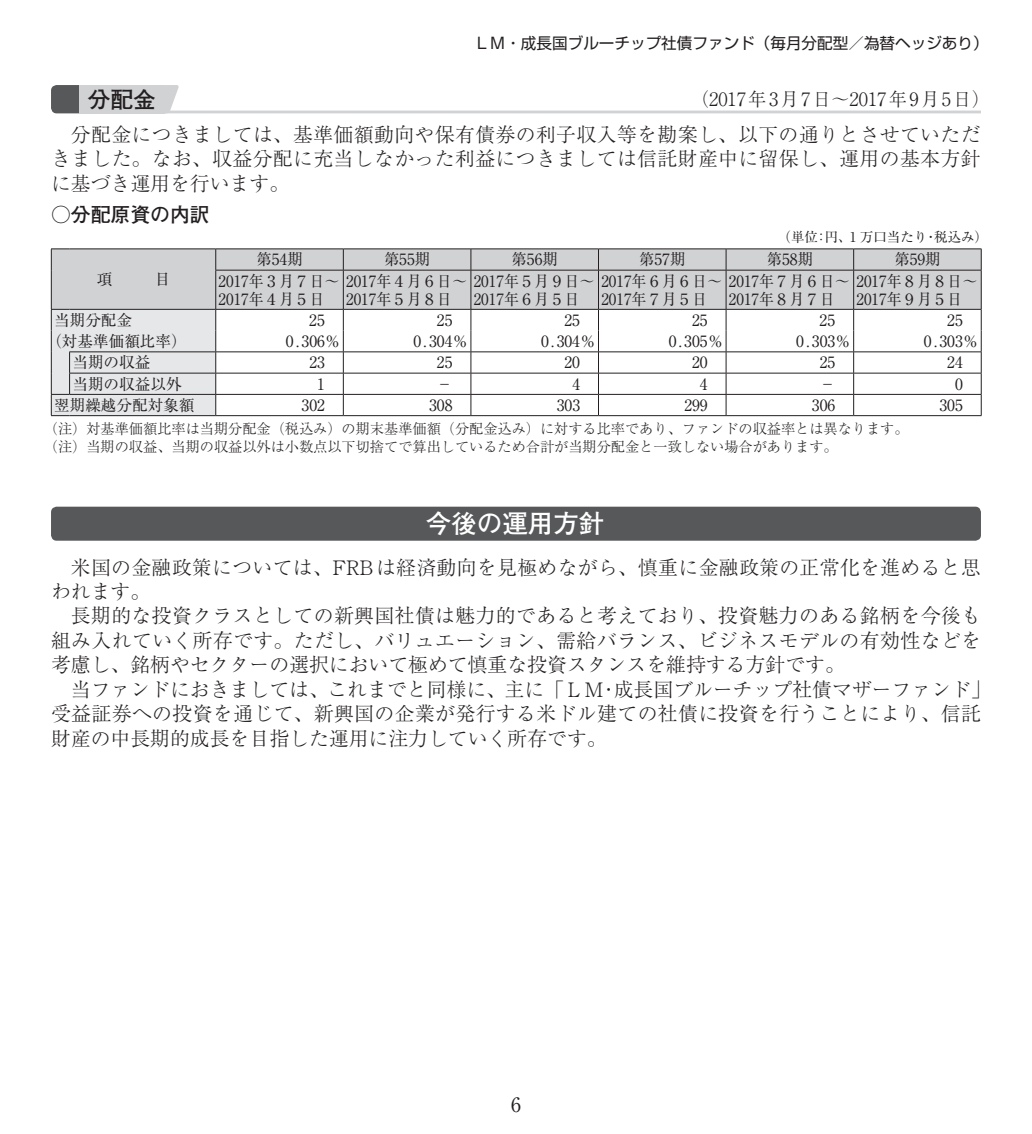
<style>
.page{position:relative;width:1032px;height:1134px;background:#fff}
.page>*{position:absolute;margin:0;border:0;box-sizing:border-box;transform-origin:0 0}
.t1{font:700 25.6px "Futo Go B101 Pr 6 N";color:#fff}
.t2{font:700 22.6px "Futo Go B101 Pr 6 N";color:#231f20}
.t3{font:300 19.8px/24.4px "Ryumin Pr 6 N";letter-spacing:.01em;color:#231f20;text-align:justify}
.t4{font:700 19.8px "Futo Go B101 Pr 6 N";color:#231f20}
.t5{font:19.8px "Ryumin Pr 6 N";color:#231f20}
.t6{font:300 18.4px "Ryumin Pr 6 N";letter-spacing:.125em;color:#231f20}
.t7{font:15.6px/21.2px "Ryumin Pr 6 N";color:#231f20}
.t8{font:15.6px "Shin Go Pr 6 N";color:#231f20}
.t9{font:300 14.2px/18.2px "Ryumin Pr 6 N";color:#231f20}
.t10{font:13.4px "Ryumin Pr 6 N";color:#231f20}
</style>
<div class="page">
<hr style="left:79px;top:111px;width:902px;height:2px;background:#d1d2d4">
<svg style="left:51px;top:85px;width:28px;height:28px"></svg>
<div style="left:79px;top:85px;width:85px;height:28px;background:#d1d2d4"></div>
<svg style="left:164px;top:85px;width:15px;height:26px"></svg>
<div style="left:52px;top:250px;width:929px;height:59px;background:#d1d2d4"></div>
<svg style="left:343px;top:310px;width:1px;height:105px"></svg>
<svg style="left:470px;top:310px;width:1px;height:105px"></svg>
<svg style="left:598px;top:310px;width:1px;height:105px"></svg>
<svg style="left:726px;top:310px;width:1px;height:105px"></svg>
<svg style="left:853px;top:310px;width:1px;height:105px"></svg>
<svg style="left:981px;top:310px;width:1px;height:105px"></svg>
<hr style="left:70px;top:249px;width:146px;height:1px;background:#231f20">
<hr style="left:216px;top:249px;width:127px;height:1px;background:#231f20">
<svg style="left:215px;top:249px;width:1px;height:21px"></svg>
<hr style="left:343px;top:249px;width:128px;height:1px;background:#231f20">
<svg style="left:343px;top:249px;width:1px;height:21px"></svg>
<hr style="left:471px;top:249px;width:127px;height:1px;background:#231f20">
<svg style="left:470px;top:249px;width:1px;height:21px"></svg>
<hr style="left:598px;top:249px;width:128px;height:1px;background:#231f20">
<svg style="left:598px;top:249px;width:1px;height:21px"></svg>
<hr style="left:726px;top:249px;width:128px;height:1px;background:#231f20">
<svg style="left:726px;top:249px;width:1px;height:21px"></svg>
<hr style="left:854px;top:249px;width:127px;height:1px;background:#231f20">
<svg style="left:853px;top:249px;width:1px;height:21px"></svg>
<svg style="left:981px;top:249px;width:1px;height:21px"></svg>
<hr style="left:215px;top:270px;width:128px;height:1px;background:#231f20">
<hr style="left:215px;top:270px;width:1px;height:39px;background:#231f20">
<hr style="left:343px;top:270px;width:128px;height:1px;background:#231f20">
<hr style="left:343px;top:270px;width:1px;height:39px;background:#231f20">
<hr style="left:471px;top:270px;width:127px;height:1px;background:#231f20">
<hr style="left:470px;top:270px;width:1px;height:39px;background:#231f20">
<hr style="left:598px;top:270px;width:128px;height:1px;background:#231f20">
<hr style="left:598px;top:270px;width:1px;height:39px;background:#231f20">
<hr style="left:726px;top:270px;width:128px;height:1px;background:#231f20">
<hr style="left:726px;top:270px;width:1px;height:39px;background:#231f20">
<hr style="left:854px;top:270px;width:127px;height:1px;background:#231f20">
<hr style="left:853px;top:270px;width:1px;height:39px;background:#231f20">
<hr style="left:981px;top:270px;width:1px;height:39px;background:#231f20">
<hr style="left:216px;top:309px;width:127px;height:1px;background:#231f20">
<hr style="left:343px;top:309px;width:128px;height:1px;background:#231f20">
<hr style="left:471px;top:309px;width:127px;height:1px;background:#231f20">
<hr style="left:598px;top:309px;width:128px;height:1px;background:#231f20">
<hr style="left:726px;top:309px;width:128px;height:1px;background:#231f20">
<hr style="left:854px;top:309px;width:127px;height:1px;background:#231f20">
<hr style="left:216px;top:351px;width:127px;height:1px;background:#231f20">
<hr style="left:343px;top:351px;width:128px;height:1px;background:#231f20">
<hr style="left:471px;top:351px;width:127px;height:1px;background:#231f20">
<hr style="left:598px;top:351px;width:128px;height:1px;background:#231f20">
<hr style="left:726px;top:351px;width:128px;height:1px;background:#231f20">
<hr style="left:854px;top:351px;width:127px;height:1px;background:#231f20">
<hr style="left:216px;top:373px;width:127px;height:1px;background:#231f20">
<hr style="left:343px;top:373px;width:128px;height:1px;background:#231f20">
<hr style="left:471px;top:373px;width:127px;height:1px;background:#231f20">
<hr style="left:598px;top:373px;width:128px;height:1px;background:#231f20">
<hr style="left:726px;top:373px;width:128px;height:1px;background:#231f20">
<hr style="left:854px;top:373px;width:127px;height:1px;background:#231f20">
<hr style="left:216px;top:394px;width:127px;height:1px;background:#231f20">
<hr style="left:343px;top:394px;width:128px;height:1px;background:#231f20">
<hr style="left:471px;top:394px;width:127px;height:1px;background:#231f20">
<hr style="left:598px;top:394px;width:128px;height:1px;background:#231f20">
<hr style="left:726px;top:394px;width:128px;height:1px;background:#231f20">
<hr style="left:854px;top:394px;width:127px;height:1px;background:#231f20">
<svg style="left:51px;top:309px;width:165px;height:107px;background:#dcdddf"></svg>
<hr style="left:70px;top:415px;width:146px;height:1px;background:#231f20">
<hr style="left:216px;top:415px;width:127px;height:1px;background:#231f20">
<hr style="left:343px;top:415px;width:128px;height:1px;background:#231f20">
<hr style="left:471px;top:415px;width:127px;height:1px;background:#231f20">
<hr style="left:598px;top:415px;width:128px;height:1px;background:#231f20">
<hr style="left:726px;top:415px;width:128px;height:1px;background:#231f20">
<hr style="left:854px;top:415px;width:127px;height:1px;background:#231f20">
<svg style="left:51px;top:249px;width:19px;height:21px"></svg>
<hr style="left:51px;top:270px;width:1px;height:39px;background:#231f20">
<div style="left:51px;top:507px;width:930px;height:34px;background:#57585a;border-radius:6px"></div>
<p class="t8" style="left:474px;top:30px;width:516px">ＬＭ・成長国ブルーチップ社債ファンド（毎月分配型／為替ヘッジあり）</p>
<p class="t2" style="left:88px;top:81px;width:70px">分配金</p>
<p class="t6" style="left:691px;top:85px;width:301px">（2017年3月7日～2017年9月5日）</p>
<p class="t3" style="left:51px;top:121px;width:931px;text-indent:20px">分配金につきましては、基準価額動向や保有債券の利子収入等を勘案し、以下の通りとさせていただきました。なお、収益分配に充当しなかった利益につきましては信託財産中に留保し、運用の基本方針に基づき運用を行います。</p>
<p class="t4" style="left:51px;top:198px;width:160px">○分配原資の内訳</p>
<p class="t10" style="left:777px;top:226px;width:212px">（単位：円、1 万口当たり・税込み）</p>
<p class="t7" style="left:97px;top:268px;width:17px">項</p>
<p class="t7" style="left:155px;top:268px;width:17px">目</p>
<p class="t7" style="left:219px;top:248px;width:760px;text-indent:675px">第59期<br>2017年3月7日～ 2017年4月6日～ 2017年5 月9 日～ 2017年6月6日～ 2017年7月6日～ 2017年8月8日～</p>
<p class="t7" style="left:219px;top:287px;width:107px">2017年4月5 日</p>
<p class="t7" style="left:346px;top:287px;width:107px">2017年5 月8日</p>
<p class="t7" style="left:474px;top:287px;width:107px">2017年6月5 日</p>
<p class="t7" style="left:601px;top:287px;width:107px">2017年7月5 日</p>
<p class="t7" style="left:729px;top:287px;width:107px">2017年8月7日</p>
<p class="t7" style="left:856px;top:287px;width:107px">2017年9 月5 日</p>
<p class="t7" style="left:256px;top:248px;width:48px">第54期</p>
<p class="t7" style="left:384px;top:248px;width:48px">第55期</p>
<p class="t7" style="left:511px;top:248px;width:48px">第56期</p>
<p class="t7" style="left:639px;top:248px;width:48px">第57期</p>
<p class="t7" style="left:766px;top:248px;width:48px">第58期</p>
<p class="t7" style="left:54px;top:309px;width:79px">当期分配金</p>
<p class="t7" style="left:309px;top:309px;width:17px">25</p>
<p class="t7" style="left:437px;top:309px;width:17px">25</p>
<p class="t7" style="left:564px;top:309px;width:17px">25</p>
<p class="t7" style="left:692px;top:309px;width:17px">25</p>
<p class="t7" style="left:820px;top:309px;width:17px">25</p>
<p class="t7" style="left:947px;top:309px;width:17px">25</p>
<p class="t7" style="left:46px;top:330px;width:142px">（対基準価額比率）</p>
<p class="t7" style="left:286px;top:330px;width:56px">0.306％</p>
<p class="t7" style="left:413px;top:330px;width:56px">0.304％</p>
<p class="t7" style="left:541px;top:330px;width:56px">0.304％</p>
<p class="t7" style="left:669px;top:330px;width:56px">0.305％</p>
<p class="t7" style="left:796px;top:330px;width:56px">0.303％</p>
<p class="t7" style="left:924px;top:330px;width:56px">0.303％</p>
<p class="t7" style="left:72px;top:351px;width:79px">当期の収益</p>
<p class="t7" style="left:309px;top:351px;width:17px">23</p>
<p class="t7" style="left:437px;top:351px;width:17px">25</p>
<p class="t7" style="left:564px;top:351px;width:17px">20</p>
<p class="t7" style="left:692px;top:351px;width:17px">20</p>
<p class="t7" style="left:820px;top:351px;width:17px">25</p>
<p class="t7" style="left:947px;top:351px;width:17px">24</p>
<p class="t7" style="left:72px;top:372px;width:111px">当期の収益以外</p>
<p class="t7" style="left:317px;top:372px;width:9px">1</p>
<p class="t7" style="left:437px;top:372px;width:17px">－</p>
<p class="t7" style="left:572px;top:372px;width:9px">4</p>
<p class="t7" style="left:700px;top:372px;width:9px">4</p>
<p class="t7" style="left:820px;top:372px;width:17px">－</p>
<p class="t7" style="left:955px;top:372px;width:9px">0</p>
<p class="t7" style="left:54px;top:394px;width:142px">翌期繰越分配対象額</p>
<p class="t7" style="left:302px;top:394px;width:25px">302</p>
<p class="t7" style="left:429px;top:394px;width:25px">308</p>
<p class="t7" style="left:557px;top:394px;width:25px">303</p>
<p class="t7" style="left:684px;top:394px;width:25px">299</p>
<p class="t7" style="left:812px;top:394px;width:25px">306</p>
<p class="t7" style="left:939px;top:394px;width:25px">305</p>
<p class="t9" style="left:44px;top:419px;width:866px">（注）対基準価額比率は当期分配金（税込み）の期末基準価額（分配金込み）に対する比率であり、ファンドの収益率とは異なります。（注）当期の収益、当期の収益以外は小数点以下切捨てで算出しているため合計が当期分配金と一致しない場合があります。</p>
<p class="t1" style="left:426px;top:503px;width:180px">今後の運用方針</p>
<p class="t3" style="left:51px;top:554px;width:931px;text-indent:20px">米国の金融政策については、FRBは経済動向を見極めながら、慎重に金融政策の正常化を進めると思われます。</p>
<p class="t3" style="left:51px;top:603px;width:931px;text-indent:20px">長期的な投資クラスとしての新興国社債は魅力的であると考えており、投資魅力のある銘柄を今後も組み入れていく所存です。ただし、バリュエーション、需給バランス、ビジネスモデルの有効性などを考慮し、銘柄やセクターの選択において極めて慎重な投資スタンスを維持する方針です。</p>
<p class="t3" style="left:51px;top:676px;width:941px;text-align:left;text-indent:20px">当ファンドにおきましては、これまでと同様に、主に「ＬＭ・成長国ブルーチップ社債マザーファンド」受益証券への投資を通じて、新興国の企業が発行する米ドル建ての社債に投資を行うことにより、信託財産の中長期的成長を目指した運用に注力していく所存です。</p>
<p class="t5" style="left:511px;top:1089px;width:11px">6</p>
</div>
